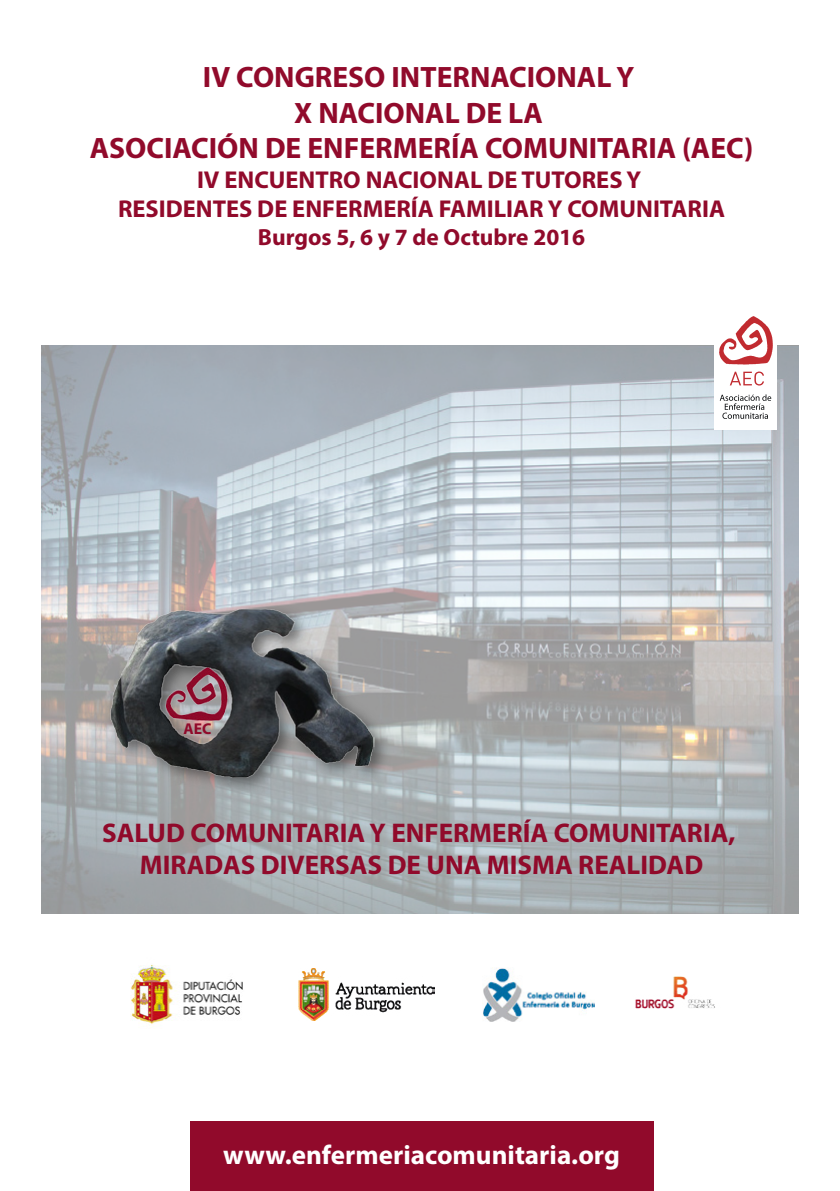
<style>
.page{position:relative;width:840px;height:1191px;background:#fff}
.page>*{position:absolute;margin:0;border:0;box-sizing:border-box;transform-origin:0 0}
.t1{font:700 29.6px/35.6px "Myriad Pro";color:#910a2b;text-align:center}
.t2{font:700 27px/32.4px "Myriad Pro";color:#910a2b;text-align:center}
.t3{font:700 27px "Myriad Pro";color:#fff}
.t4{font:700 24.4px/29.4px "Myriad Pro";color:#910a2b;text-align:center}
.t5{font:700 23.4px "Myriad Pro";color:#910a2b}
.t6{font:700 15.6px "Myriad Pro";color:#910a2b}
</style>
<div class="page">
<img style="left:41px;top:346px;width:757px;height:567px">
<img style="left:94px;top:593px;width:304px;height:210px">
<img style="left:106px;top:604px;width:268px;height:175px">
<img style="left:162px;top:664px;width:70px;height:61px">
<div style="left:189px;top:1121px;width:464px;height:70px;background:#910a2b"></div>
<img style="left:298px;top:968px;width:136px;height:52px">
<img style="left:635px;top:976px;width:80px;height:33px">
<img style="left:130px;top:965px;width:113px;height:59px">
<img style="left:483px;top:968px;width:111px;height:53px">
<div style="left:714px;top:327px;width:62px;height:102px;background:#fff"></div>
<svg style="left:719px;top:316px;width:53px;height:48px"></svg>
<svg style="left:719px;top:394px;width:51px;height:25px"></svg>
<svg style="left:730px;top:371px;width:33px;height:14px"></svg>
<p class="t1" style="left:90px;top:58px;width:664px">IV CONGRESO INTERNACIONAL Y<br>X NACIONAL DE LA<br>ASOCIACIÓN DE ENFERMERÍA COMUNITARIA (AEC)</p>
<p class="t4" style="left:118px;top:164px;width:608px">IV ENCUENTRO NACIONAL DE TUTORES Y<br>RESIDENTES DE ENFERMERÍA FAMILIAR Y COMUNITARIA</p>
<p class="t5" style="left:258px;top:222px;width:329px">Burgos 5, 6 y 7 de Octubre 2016</p>
<p class="t6" style="left:183px;top:719px;width:29px">AEC</p>
<p class="t2" style="left:102px;top:815px;width:634px">SALUD COMUNITARIA Y ENFERMERÍA COMUNITARIA,<br>MIRADAS DIVERSAS DE UNA MISMA REALIDAD</p>
<p class="t3" style="left:223px;top:1137px;width:398px">www.enfermeriacomunitaria.org</p>
</div>
